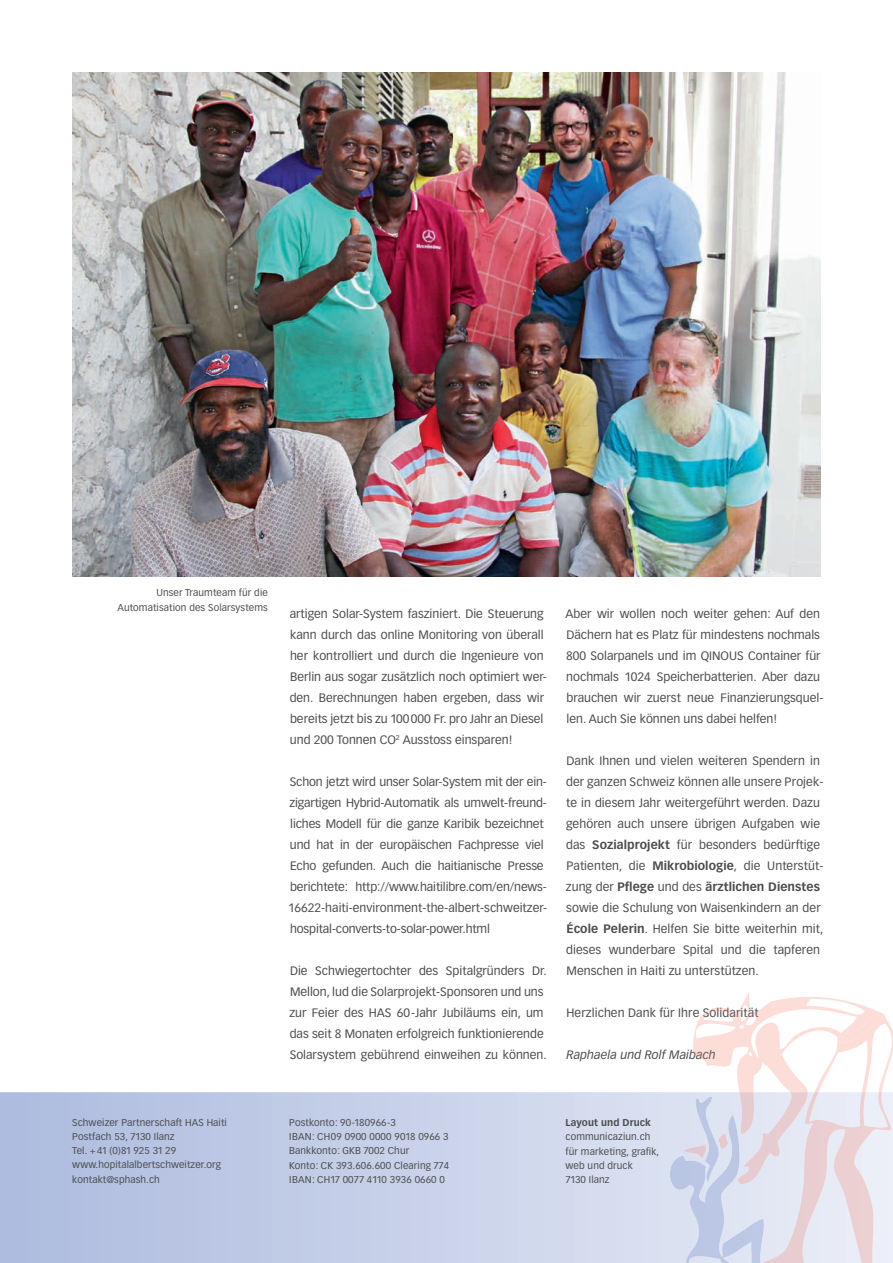
<style>
.page{position:relative;width:893px;height:1263px;background:#fff}
.page>*{position:absolute;margin:0;border:0;box-sizing:border-box;transform-origin:0 0}
.t1{font:12px/21px "Vectora LH";color:#4b4c4d}
.t2{font:12px "Vectora LH";letter-spacing:.005em;color:#675a59}
.t3{font:italic 12px "Vectora LH";letter-spacing:.005em;color:#675a59}
.t4{font:9.75px/14.2px "Vectora LH";letter-spacing:.01em;color:#4b4c4d}
.t5{font:700 9.75px "Vectora LH";letter-spacing:.01em;color:#4b4c4d}
.s1{font-weight:700}
</style>
<div class="page">
<svg style="left:0;top:1092px;width:670px;height:171px;background:#c3cde7"></svg>
<img style="left:72px;top:72px;width:749px;height:504px">
<svg style="left:670px;top:992px;width:223px;height:271px"></svg>
<p class="t4" style="left:117px;top:586px;width:152px;text-align:right">Unser Traumteam für die<br>Automatisation des Solarsystems</p>
<p class="t1" style="left:290px;top:604px;width:259px">artigen Solar-System fasziniert. Die Steuerung kann durch das online Monitoring von überall her kontrolliert und durch die Ingenieure von Berlin aus sogar zusätzlich noch optimiert wer&shy;den. Berechnungen haben ergeben, dass wir bereits jetzt bis zu 100 000 Fr. pro Jahr an Diesel und 200 Tonnen CO<sup>2</sup> Ausstoss einsparen!</p>
<p class="t1" style="left:288px;top:772px;width:260px">Schon jetzt wird unser Solar-System mit der ein&shy;zigartigen Hybrid-Automatik als umwelt-freund&shy;liches Modell für die ganze Karibik bezeichnet und hat in der europäischen Fachpresse viel Echo gefunden. Auch die haitianische Presse berichtete: http://www.haitilibre.com/en/news-16622-haiti-environment-the-albert-schweitzer&shy;hospital-converts-to-solar-power.html</p>
<p class="t1" style="left:289px;top:961px;width:259px">Die Schwiegertochter des Spitalgründers Dr.<br>Mellon, lud die Solarprojekt-Sponsoren und uns zur Feier des HAS 60-Jahr Jubiläums ein, um das seit 8 Monaten erfolgreich funktionierende Solarsystem gebührend einweihen zu können.</p>
<p class="t1" style="left:566px;top:604px;width:259px">Aber wir wollen noch weiter gehen: Auf den Dächern hat es Platz für mindestens nochmals 800 Solarpanels und im QINOUS Container für nochmals 1024 Speicherbatterien. Aber dazu brauchen wir zuerst neue Finanzierungsquel&shy;len. Auch Sie können uns dabei helfen!</p>
<p class="t1" style="left:566px;top:751px;width:259px">Dank Ihnen und vielen weiteren Spendern in der ganzen Schweiz können alle unsere Projek&shy;te in diesem Jahr weitergeführt werden. Dazu gehören auch unsere übrigen Aufgaben wie das <span class="s1">Sozialprojekt</span> für besonders bedürftige Patienten, die <span class="s1">Mikrobiologie</span>, die Unterstüt&shy;zung der <span class="s1">Pflege</span> und des <span class="s1">ärztlichen Dienstes </span>sowie die Schulung von Waisenkindern an der <span class="s1">École Pelerin</span>. Helfen Sie bitte weiterhin mit, dieses wunderbare Spital und die tapferen Menschen in Haiti zu unterstützen.</p>
<p class="t2" style="left:566px;top:1006px;width:194px">Herzlichen Dank für Ihre Solidarität</p>
<p class="t3" style="left:566px;top:1048px;width:151px">Raphaela und Rolf Maibach</p>
<p class="t4" style="left:72px;top:1115px;width:156px">Schweizer Partnerschaft HAS Haiti<br>Postfach 53, 7130 Ilanz<br>Tel. + 41 (0)81 925 31 29 www.hopitalalbertschweitzer.org kontakt@sphash.ch</p>
<p class="t5" style="left:566px;top:1117px;width:87px">Layout und Druck</p>
<p class="t4" style="left:289px;top:1115px;width:161px">Postkonto: 90-180966-3<br>IBAN: CH09 0900 0000 9018 0966 3<br>Bankkonto: GKB 7002 Chur<br>Konto: CK 393.606.600 Clearing 774<br>IBAN: CH17 0077 4110 3936 0660 0</p>
<p class="t4" style="left:566px;top:1130px;width:95px">communicaziun.ch für marketing, grafik, web und druck<br>7130 Ilanz</p>
</div>
